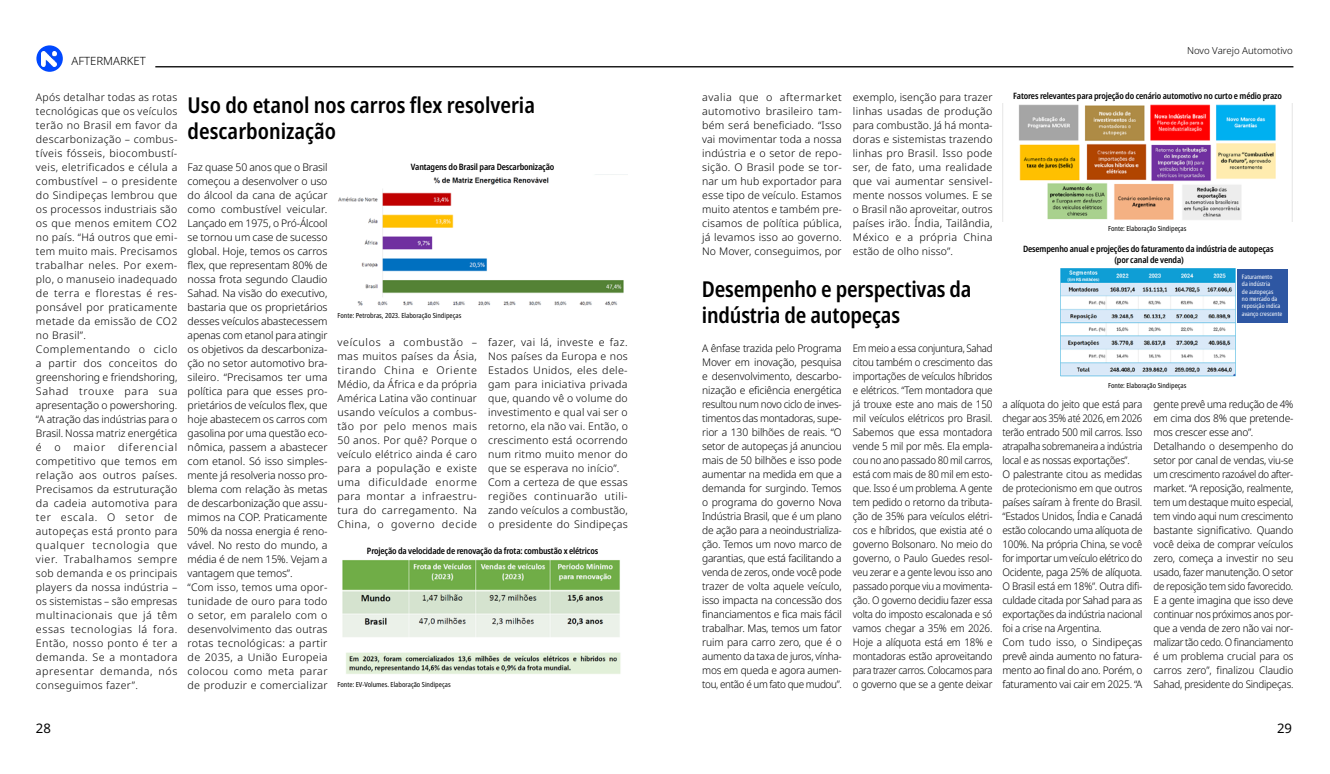
<style>
.page{position:relative;width:1330px;height:774px;background:#fff}
.page>*{position:absolute;margin:0;border:0;box-sizing:border-box;transform-origin:0 0}
.t1{font:600 condensed 21.88px/26.2px "Noto Sans";letter-spacing:-.01em;color:#000}
.t2{font:13.12px "Noto Sans";color:#000}
.t3{font:300 11.38px "Noto Sans";color:#000}
.t4{font:300 10.5px/14px "Noto Sans";letter-spacing:-.005em;color:#000;text-align:justify}
.t5{font:300 10.5px/14px "Noto Sans";letter-spacing:.03em;color:#000}
.t6{font:300 10.5px/14px "Noto Sans";letter-spacing:-.005em;color:#000;text-align:justify;scale:.91 1}
.t7{font:300 10.5px/14px "Noto Sans";letter-spacing:-.025em;color:#000;scale:.94 1}
.t8{font:300 10.5px/14px "Noto Sans";letter-spacing:-.025em;color:#000;scale:.96 1}
.t9{font:300 10.5px/14px "Noto Sans";letter-spacing:.02em;color:#000}
.t10{font:300 9.62px "Noto Sans";color:#000}
.t11{font:600 condensed 8.75px/10.5px "Noto Sans";letter-spacing:-.02em;color:#000;text-align:center}
.t12{font:condensed 7px "Noto Sans";color:#000}
.t13{font:condensed 6.12px/7.4px "Noto Sans";color:#fff}
</style>
<div class="page">
<div style="left:1237px;top:269px;width:50px;height:53px;background:#2e57a3"></div>
<svg style="left:36px;top:45px;width:27px;height:27px"></svg>
<img style="left:41px;top:52px;width:16px;height:14px">
<hr style="left:155px;top:66px;width:1138px;height:1px;background:#000">
<img style="left:338px;top:174px;width:290px;height:132px">
<img style="left:342px;top:560px;width:279px;height:114px">
<img style="left:1002px;top:104px;width:274px;height:117px">
<img style="left:1060px;top:269px;width:175px;height:108px">
<p class="t3" style="left:71px;top:53px;width:76px">AFTERMARKET</p>
<p class="t5" style="left:36px;top:90px;width:143px">Após detalhar todas as rotas tecnológicas que os veículos terão no Brasil em favor da descarbonização – combus&shy;tíveis fósseis, biocombustí&shy;veis, eletrificados e célula a combustível – o presidente do Sindipeças lembrou que os processos industriais são os que menos emitem CO2 no país. “Há outros que emi&shy;tem muito mais. Precisamos trabalhar neles. Por exem&shy;plo, o manuseio inadequado de terra e florestas é res&shy;ponsável por praticamente metade da emissão de CO2 no Brasil”.<br>Complementando o ciclo a partir dos conceitos do greenshoring e friendshoring,<br>Sahad trouxe para sua apresentação o powershoring. “A atração das indústrias para o<br>Brasil. Nossa matriz energética é o maior diferencial competitivo que temos em relação aos outros países.<br>Precisamos da estruturação da cadeia automotiva para ter escala. O setor de autopeças está pronto para qualquer tecnologia que vier. Trabalhamos sempre sob demanda e os principais players da nossa indústria – os sistemistas – são empresas multinacionais que já têm essas tecnologias lá fora.<br>Então, nosso ponto é ter a demanda. Se a montadora apresentar demanda, nós conseguimos fazer”.</p>
<p class="t10" style="left:1187px;top:44px;width:107px">Novo Varejo Automotivo</p>
<h1 class="t1" style="left:188px;top:92px;width:349px">Uso do etanol nos carros flex resolveria descarbonização</h1>
<p class="t4" style="left:702px;top:90px;width:141px">avalia que o aftermarket automotivo brasileiro tam&shy;bém será beneficiado. “Isso vai movimentar toda a nossa indústria e o setor de repo&shy;sição. O Brasil pode se tor&shy;nar um hub exportador para esse tipo de veículo. Estamos muito atentos e também pre&shy;cisamos de política pública, já levamos isso ao governo.<br>No Mover, conseguimos, por</p>
<p class="t4" style="left:853px;top:90px;width:141px">exemplo, isenção para trazer linhas usadas de produção para combustão. Já há monta&shy;doras e sistemistas trazendo linhas pro Brasil. Isso pode ser, de fato, uma realidade que vai aumentar sensivel&shy;mente nossos volumes. E se o Brasil não aproveitar, outros países irão. Índia, Tailândia, México e a própria China estão de olho nisso”.</p>
<p class="t4" style="left:188px;top:160px;width:141px;text-align:left">Faz quase 50 anos que o Brasil começou a desenvolver o uso do álcool da cana de açúcar como combustível veicular.<br>Lançado em 1975, o Pró-Álcool se tornou um case de sucesso global. Hoje, temos os carros flex, que representam 80% de nossa frota segundo Claudio<br>Sahad. Na visão do executivo, bastaria que os proprietários desses veículos abastecessem apenas com etanol para atingir os objetivos da descarboniza&shy;ção no setor automotivo bra&shy;sileiro. “Precisamos ter uma política para que esses pro&shy;prietários de veículos flex, que hoje abastecem os carros com gasolina por uma questão eco&shy;nômica, passem a abastecer com etanol. Só isso simples&shy;mente já resolveria nosso pro&shy;blema com relação às metas de descarbonização que assu&shy;mimos na COP. Praticamente<br>50% da nossa energia é reno&shy;vável. No resto do mundo, a média é de nem 15%. Vejam a vantagem que temos”.<br>“Com isso, temos uma opor&shy;tunidade de ouro para todo o setor, em paralelo com o desenvolvimento das outras rotas tecnológicas: a partir de 2035, a União Europeia colocou como meta parar de produzir e comercializar</p>
<p class="t11" style="left:411px;top:162px;width:145px">Vantagens do Brasil para Descarbonização</p>
<h1 class="t1" style="left:702px;top:276px;width:271px">Desempenho e perspectivas da indústria de autopeças</h1>
<p class="t12" style="left:337px;top:311px;width:125px">Fonte: Petrobras, 2023. Elaboração Sindipeças</p>
<p class="t4" style="left:337px;top:336px;width:141px">veículos a combustão – mas muitos países da Ásia, tirando China e Oriente Médio, da África e da própria América Latina vão continuar usando veículos a combus&shy;tão por pelo menos mais 50 anos. Por quê? Porque o veículo elétrico ainda é caro para a população e existe uma dificuldade enorme para montar a infraestru&shy;tura do carregamento. Na China, o governo decide</p>
<p class="t9" style="left:488px;top:336px;width:141px">fazer, vai lá, investe e faz.<br>Nos países da Europa e nos<br>Estados Unidos, eles dele&shy;gam para iniciativa privada que, quando vê o volume do investimento e qual vai ser o retorno, ela não vai. Então, o crescimento está ocorrendo num ritmo muito menor do que se esperava no início”.<br>Com a certeza de que essas regiões continuarão utili&shy;zando veículos a combustão, o presidente do Sindipeças</p>
<p class="t4" style="left:702px;top:341px;width:141px">A ênfase trazida pelo Programa Mover em inovação, pesquisa e desenvolvimento, descarbo&shy;nização e eficiência energética resultou num novo ciclo de inves&shy;timentos das montadoras, supe&shy;rior a 130 bilhões de reais. “O setor de autopeças já anunciou mais de 50 bilhões e isso pode aumentar na medida em que a demanda for surgindo. Temos o programa do governo Nova Indústria Brasil, que é um plano de ação para a neoindustrializa&shy;ção. Temos um novo marco de garantias, que está facilitando a venda de zeros, onde você pode trazer de volta aquele veículo, isso impacta na concessão dos financiamentos e fica mais fácil trabalhar. Mas, temos um fator ruim para carro zero, que é o aumento da taxa de juros, vínha&shy;mos em queda e agora aumen&shy;tou, então é um fato que mudou”.</p>
<p class="t6" style="left:853px;top:341px;width:155px">Em meio a essa conjuntura, Sahad citou também o crescimento das importações de veículos híbridos e elétricos. “Tem montadora que já trouxe este ano mais de 150 mil veículos elétricos pro Brasil.<br>Sabemos que essa montadora vende 5 mil por mês. Ela empla&shy;cou no ano passado 80 mil carros, está com mais de 80 mil em esto&shy;que. Isso é um problema. A gente tem pedido o retorno da tributa&shy;ção de 35% para veículos elétri&shy;cos e híbridos, que existia até o governo Bolsonaro. No meio do governo, o Paulo Guedes resol&shy;veu zerar e a gente levou isso ano passado porque viu a movimenta&shy;ção. O governo decidiu fazer essa volta do imposto escalonada e só vamos chegar a 35% em 2026.<br>Hoje a alíquota está em 18% e montadoras estão aproveitando para trazer carros. Colocamos para o governo que se a gente deixar</p>
<p class="t11" style="left:367px;top:546px;width:233px">Projeção da velocidade de renovação da frota: combustão x elétricos</p>
<p class="t12" style="left:337px;top:680px;width:115px">Fonte: EV-Volumes. Elaboração Sindipeças</p>
<p class="t11" style="left:1013px;top:90px;width:270px">Fatores relevantes para projeção do cenário automotivo no curto e médio prazo</p>
<p class="t12" style="left:1108px;top:223px;width:80px">Fonte: Elaboração Sindipeças</p>
<p class="t11" style="left:1023px;top:244px;width:252px">Desempenho anual e projeções do faturamento da indústria de autopeças (por canal de venda)</p>
<p class="t12" style="left:1108px;top:380px;width:80px">Fonte: Elaboração Sindipeças</p>
<p class="t13" style="left:1241px;top:273px;width:42px">Faturamento<br>da indústria<br>de autopeças<br>no mercado da reposição indica avanço crescente</p>
<p class="t7" style="left:1002px;top:398px;width:150px">a alíquota do jeito que está para chegar aos 35% até 2026, em 2026 terão entrado 500 mil carros. Isso atrapalha sobremaneira a indústria local e as nossas exportações”.<br>O palestrante citou as medidas de protecionismo em que outros países saíram à frente do Brasil. “Estados Unidos, Índia e Canadá estão colocando uma alíquota de<br>100%. Na própria China, se você for importar um veículo elétrico do<br>Ocidente, paga 25% de alíquota.<br>O Brasil está em 18%”. Outra difi&shy;culdade citada por Sahad para as exportações da indústria nacional foi a crise na Argentina.<br>Com tudo isso, o Sindipeças prevê ainda aumento no fatura&shy;mento ao final do ano. Porém, o faturamento vai cair em 2025. “A</p>
<p class="t8" style="left:1153px;top:398px;width:147px">gente prevê uma redução de 4% em cima dos 8% que pretende&shy;mos crescer esse ano”.<br>Detalhando o desempenho do setor por canal de vendas, viu-se um crescimento razoável do after&shy;market. “A reposição, realmente, tem um destaque muito especial, tem vindo aqui num crescimento bastante significativo. Quando você deixa de comprar veículos zero, começa a investir no seu usado, fazer manutenção. O setor de reposição tem sido favorecido.<br>E a gente imagina que isso deve continuar nos próximos anos por&shy;que a venda de zero não vai nor&shy;malizar tão cedo. O financiamento é um problema crucial para os carros zero”, finalizou Claudio<br>Sahad, presidente do Sindipeças.</p>
<p class="t2" style="left:36px;top:719px;width:17px">28</p>
<p class="t2" style="left:1277px;top:719px;width:17px">29</p>
</div>
